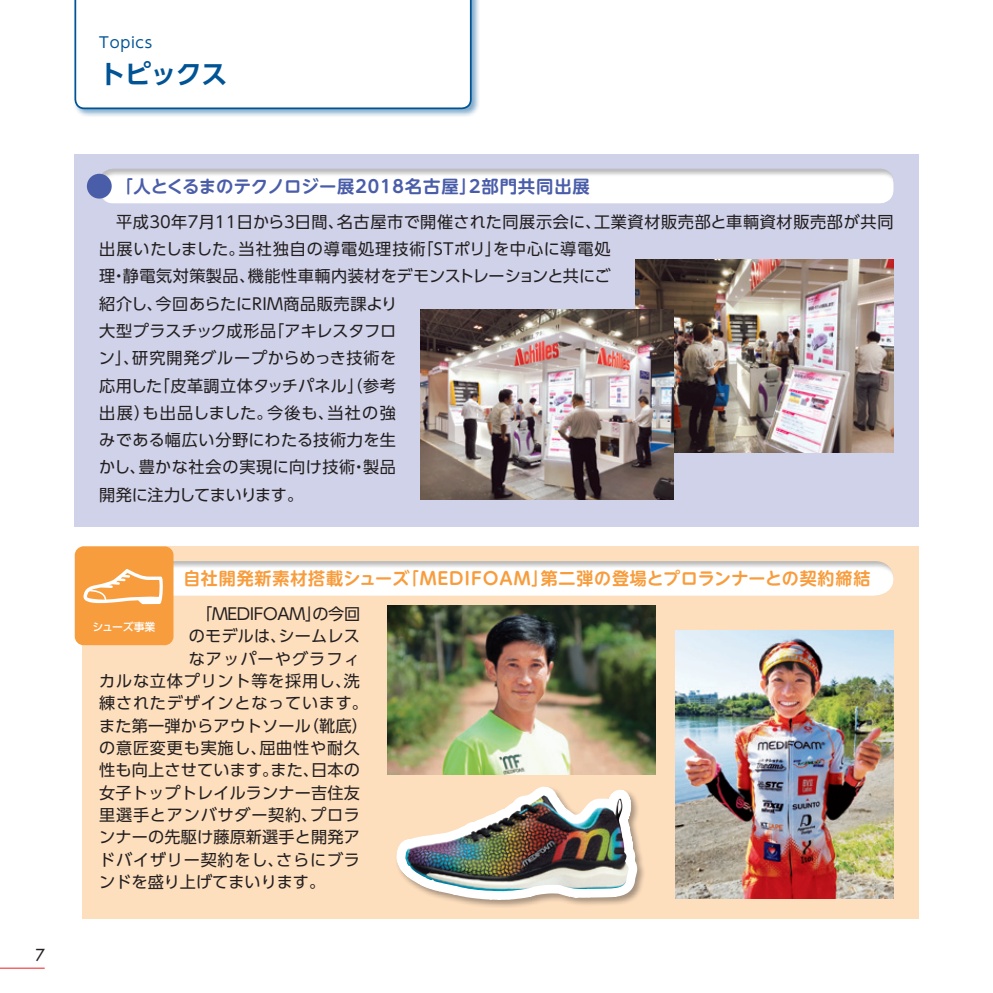
<style>
.page{position:relative;width:993px;height:993px;background:#fff}
.page>*{position:absolute;margin:0;border:0;box-sizing:border-box;transform-origin:0 0}
.t1{font:700 26.07px "UD Shin Go Pro De";letter-spacing:-.02em;color:#005495}
.t2{font:700 17.32px "UD Shin M Go Pro De";letter-spacing:.05em;color:#f89d3d}
.t3{font:700 17.32px "UD Shin M Go Pro De";letter-spacing:.05em;color:#4a5da9}
.t4{font:16.1px/27.3px "UD Shin Go Pro";letter-spacing:.025em;color:#231f20}
.t5{font:16.1px "UD Shin Go Pro";letter-spacing:.045em;color:#231f20}
.t6{font:16.1px "UD Shin Go Pro";letter-spacing:-.02em;color:#231f20}
.t7{font:16.1px "UD Shin Go Pro";color:#231f20}
.t8{font:16.1px "UD Shin Go Pro";letter-spacing:.07em;color:#231f20}
.t9{font:500 16.1px "Futura Std";color:#231f20}
.t10{font:14.88px "UD Shin Go Pro";letter-spacing:.05em;color:#005495}
.t11{font:500 10.85px "UD Shin Go Pro";letter-spacing:-.01em;color:#fff}
</style>
<div class="page">
<div style="left:72px;top:0;width:408px;height:118px;background:#005495;opacity:.5"></div>
<svg style="left:74px;top:0;width:397px;height:109px"></svg>
<div style="left:82px;top:546px;width:836px;height:372px;background:#fddebd"></div>
<div style="left:75px;top:546px;width:98px;height:99px;background:#f89d3d;border-radius:9px"></div>
<svg style="left:83px;top:561px;width:810px;height:49px"></svg>
<div style="left:74px;top:154px;width:844px;height:372px;background:#d0d2e9"></div>
<div style="left:99px;top:166px;width:796px;height:39px;background:#231f20;opacity:.3"></div>
<div style="left:87px;top:174px;width:25px;height:24px;background:#4a5da9;border-radius:50%"></div>
<img style="left:675px;top:630px;width:218px;height:268px">
<img style="left:387px;top:605px;width:268px;height:169px">
<img style="left:635px;top:259px;width:258px;height:193px">
<img style="left:420px;top:309px;width:253px;height:190px">
<img style="left:387px;top:770px;width:262px;height:137px">
<img style="left:405px;top:795px;width:137px;height:73px">
<hr style="left:0;top:967px;width:45px;height:1px;background:#ee1d23">
<p class="t9" style="left:35px;top:944px;width:11px">7</p>
<p class="t10" style="left:99px;top:30px;width:54px">Topics</p>
<h1 class="t1" style="left:99px;top:53px;width:130px">トピックス</h1>
<p class="t3" style="left:115px;top:172px;width:476px">「人とくるまのテクノロジー展2018名古屋」2部門共同出展</p>
<p class="t4" style="left:99px;top:207px;width:796px">　平成30年7月11日から3日間、名古屋市で開催された同展示会に、工業資材販売部と車輌資材販売部が共同出展いたしました。当社独自の導電処理技術「STポリ」を中心に導電処<br>理・静電気対策製品、機能性車輌内装材をデモンストレーションと共にご<br>紹介し、今回あらたにRIM商品販売課より<br>大型プラスチック成形品「アキレスタフロ<br>ン」、研究開発グループからめっき技術を<br>応用した「皮革調立体タッチパネル」（参考<br>出展）も出品しました。今後も、当社の強<br>みである幅広い分野にわたる技術力を生<br>かし、豊かな社会の実現に向け技術・製品<br>開発に注力してまいります。</p>
<p class="t2" style="left:183px;top:564px;width:688px">自社開発新素材搭載シューズ「MEDIFOAM」第二弾の登場とプロランナーとの契約締結</p>
<p class="t6" style="left:189px;top:600px;width:173px">　「MEDIFOAM」の今回</p>
<p class="t4" style="left:189px;top:621px;width:173px">のモデルは、シームレス</p>
<p class="t8" style="left:189px;top:645px;width:173px">なアッパーやグラフィ</p>
<p class="t5" style="left:99px;top:667px;width:262px">カルな立体プリント等を採用し、洗</p>
<p class="t5" style="left:99px;top:690px;width:270px">練されたデザインとなっています。</p>
<p class="t4" style="left:99px;top:711px;width:270px">また第一弾からアウトソール（靴底）</p>
<p class="t5" style="left:99px;top:734px;width:262px">の意匠変更も実施し、屈曲性や耐久</p>
<p class="t4" style="left:99px;top:755px;width:262px">性も向上させています。また、日本の</p>
<p class="t4" style="left:99px;top:778px;width:262px">女子トップトレイルランナー吉住友</p>
<p class="t5" style="left:99px;top:801px;width:262px">里選手とアンバサダー契約、プロラ</p>
<p class="t4" style="left:99px;top:822px;width:262px">ンナーの先駆け藤原新選手と開発ア</p>
<p class="t5" style="left:99px;top:846px;width:262px">ドバイザリー契約をし、さらにブラ</p>
<p class="t7" style="left:99px;top:868px;width:227px">ンドを盛り上げてまいります。</p>
<p class="t11" style="left:92px;top:618px;width:64px">シューズ事業</p>
</div>
